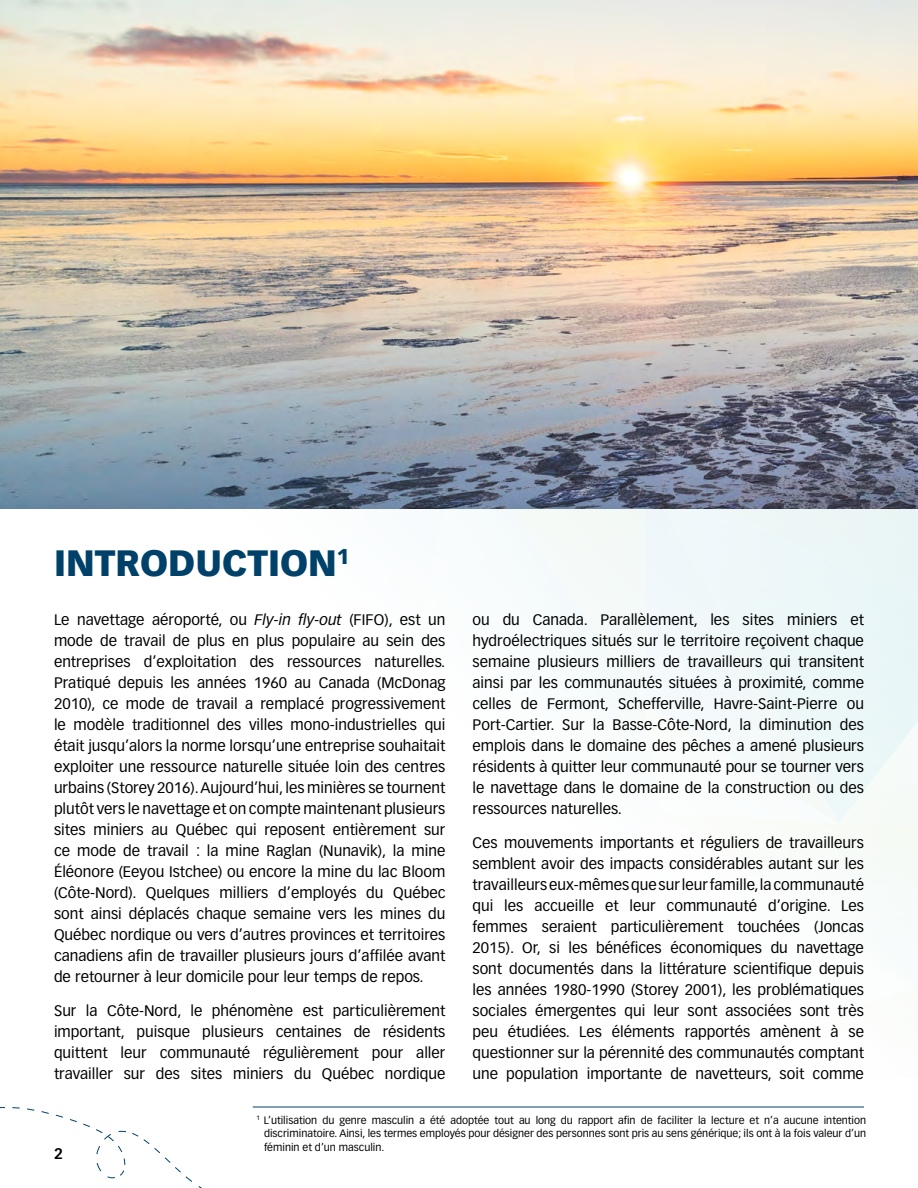
<style>
.page{position:relative;width:918px;height:1188px;background:#fff}
.page>*{position:absolute;margin:0;border:0;box-sizing:border-box;transform-origin:0 0}
.titre{font:900 36px "Vectora LT Std";color:#004169}
.Texte_courant{font:15px/21px "Vectora LT Std";color:#000;text-align:justify}
.t1{font:700 15px "Vectora LT Std";color:#000}
.Note_de_bas_de_page{font:10.5px/13.5px "Vectora LT Std";color:#000;text-align:justify}
.s1{font-style:italic}
</style>
<div class="page">
<div style="left:645px;top:509px;width:273px;height:50px;background:#edf7f6"></div>
<div style="left:504px;top:509px;width:141px;height:50px;background:#f4faf7"></div>
<svg style="left:531px;top:559px;width:387px;height:285px"></svg>
<svg style="left:0;top:1107px;width:202px;height:81px"></svg>
<hr style="left:253px;top:1107px;width:611px;height:1px;background:#004169">
<img style="left:0;top:0;width:918px;height:509px">
<p class="titre" style="left:54px;top:540px;width:297px">INTRODUCTION<sup>1</sup></p>
<p class="Texte_courant" style="left:54px;top:609px;width:393px">Le navettage aéroporté, ou <span class="s1">Fly-in fly-out</span> (FIFO), est un mode de travail de plus en plus populaire au sein des entreprises d’exploitation des ressources naturelles.<br>Pratiqué depuis les années 1960 au Canada (McDonag 2010), ce mode de travail a remplacé progressivement le modèle traditionnel des villes mono-industrielles qui était jusqu’alors la norme lorsqu’une entreprise souhaitait exploiter une ressource naturelle située loin des centres urbains (Storey 2016). Aujourd’hui, les minières se tournent plutôt vers le navettage et on compte maintenant plusieurs sites miniers au Québec qui reposent entièrement sur ce mode de travail : la mine Raglan (Nunavik), la mine Éléonore (Eeyou Istchee) ou encore la mine du lac Bloom (Côte-Nord). Quelques milliers d’employés du Québec sont ainsi déplacés chaque semaine vers les mines du Québec nordique ou vers d’autres provinces et territoires canadiens afin de travailler plusieurs jours d’affilée avant de retourner à leur domicile pour leur temps de repos.</p>
<p class="Texte_courant" style="left:54px;top:1001px;width:393px">Sur la Côte-Nord, le phénomène est particulièrement important, puisque plusieurs centaines de résidents quittent leur communauté régulièrement pour aller travailler sur des sites miniers du Québec nordique</p>
<p class="Texte_courant" style="left:472px;top:609px;width:393px">ou du Canada. Parallèlement, les sites miniers et hydroélectriques situés sur le territoire reçoivent chaque semaine plusieurs milliers de travailleurs qui transitent ainsi par les communautés situées à proximité, comme celles de Fermont, Schefferville, Havre-Saint-Pierre ou Port-Cartier. Sur la Basse-Côte-Nord, la diminution des emplois dans le domaine des pêches a amené plusieurs résidents à quitter leur communauté pour se tourner vers le navettage dans le domaine de la construction ou des ressources naturelles.</p>
<p class="Texte_courant" style="left:472px;top:833px;width:393px">Ces mouvements importants et réguliers de travailleurs semblent avoir des impacts considérables autant sur les travailleurs eux-mêmes que sur leur famille, la communauté qui les accueille et leur communauté d’origine. Les femmes seraient particulièrement touchées (Joncas 2015). Or, si les bénéfices économiques du navettage sont documentés dans la littérature scientifique depuis les années 1980-1990 (Storey 2001), les problématiques sociales émergentes qui leur sont associées sont très peu étudiées. Les éléments rapportés amènent à se questionner sur la pérennité des communautés comptant une population importante de navetteurs, soit comme</p>
<p class="t1" style="left:54px;top:1145px;width:10px">2</p>
<p class="Note_de_bas_de_page" style="left:264px;top:1113px;width:604px;text-indent:-8px"><sup>1</sup> L’utilisation du genre masculin a été adoptée tout au long du rapport afin de faciliter la lecture et n’a aucune intention discriminatoire. Ainsi, les termes employés pour désigner des personnes sont pris au sens générique; ils ont à la fois valeur d’un féminin et d’un masculin.</p>
</div>
